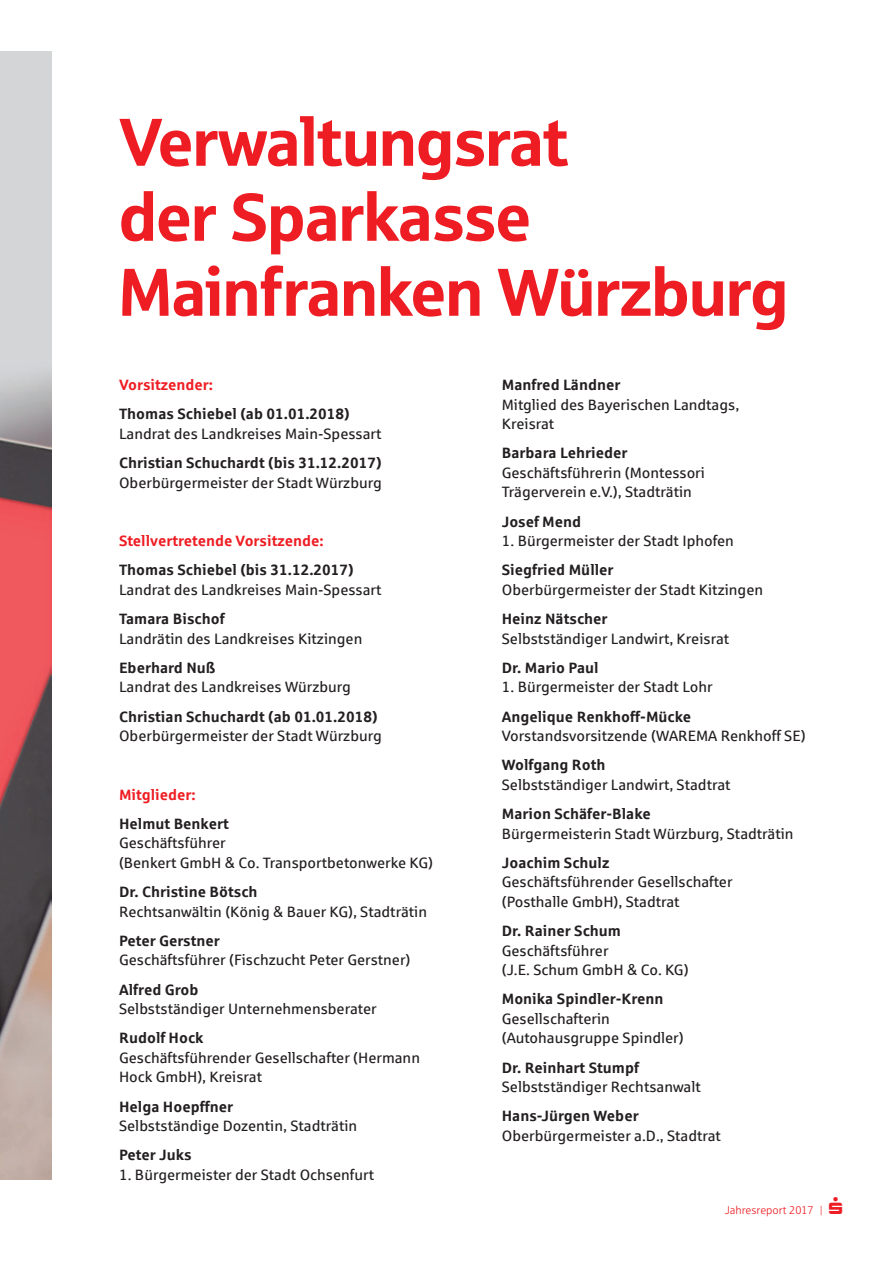
<style>
.page{position:relative;width:893px;height:1263px;background:#fff}
.page>*{position:absolute;margin:0;border:0;box-sizing:border-box;transform-origin:0 0}
.t1{font:67.5px/75px "Sparkasse Head";color:#ee1d23}
.t2{font:15px/19.5px "Sparkasse Rg";color:#231f20}
.t3{font:700 15px "Sparkasse Rg";color:#231f20}
.t4{font:700 15px "Sparkasse Rg";color:#ee1d23}
.t5{font:11.25px "Sparkasse Lt";color:#ee1d23}
</style>
<div class="page">
<img style="left:0;top:51px;width:51px;height:1129px">
<h1 class="t1" style="left:119px;top:102px;width:670px">Verwaltungsrat<br>der Sparkasse<br>Mainfranken Würzburg</h1>
<p class="t4" style="left:119px;top:375px;width:95px">Vorsitzender:</p>
<p class="t3" style="left:119px;top:404px;width:232px">Thomas Schiebel (ab 01.01.2018)</p>
<p class="t2" style="left:119px;top:423px;width:264px">Landrat des Landkreises Main-Spessart</p>
<p class="t3" style="left:119px;top:453px;width:264px">Christian Schuchardt (bis 31.12.2017)</p>
<p class="t2" style="left:119px;top:472px;width:264px">Oberbürgermeister der Stadt Würzburg</p>
<p class="t4" style="left:119px;top:531px;width:206px">Stellvertretende Vorsitzende:</p>
<p class="t3" style="left:119px;top:560px;width:236px">Thomas Schiebel (bis 31.12.2017)</p>
<p class="t2" style="left:119px;top:579px;width:264px">Landrat des Landkreises Main-Spessart</p>
<p class="t3" style="left:119px;top:609px;width:107px">Tamara Bischof</p>
<p class="t2" style="left:119px;top:628px;width:245px">Landrätin des Landkreises Kitzingen</p>
<p class="t3" style="left:119px;top:658px;width:98px">Eberhard Nuß</p>
<p class="t2" style="left:119px;top:677px;width:233px">Landrat des Landkreises Würzburg</p>
<p class="t3" style="left:119px;top:707px;width:260px">Christian Schuchardt (ab 01.01.2018)</p>
<p class="t2" style="left:119px;top:726px;width:264px">Oberbürgermeister der Stadt Würzburg</p>
<p class="t4" style="left:119px;top:785px;width:78px">Mitglieder:</p>
<p class="t3" style="left:119px;top:814px;width:111px">Helmut Benkert</p>
<p class="t2" style="left:119px;top:833px;width:315px">Geschäftsführer<br>(Benkert GmbH &amp; Co. Transportbetonwerke KG)</p>
<p class="t3" style="left:119px;top:882px;width:140px">Dr. Christine Bötsch</p>
<p class="t2" style="left:119px;top:901px;width:310px">Rechtsanwältin (König &amp; Bauer KG), Stadträtin</p>
<p class="t3" style="left:119px;top:931px;width:102px">Peter Gerstner</p>
<p class="t2" style="left:119px;top:950px;width:293px">Geschäftsführer (Fischzucht Peter Gerstner)</p>
<p class="t3" style="left:119px;top:980px;width:81px">Alfred Grob</p>
<p class="t2" style="left:119px;top:999px;width:259px">Selbstständiger Unternehmensberater</p>
<p class="t3" style="left:119px;top:1028px;width:86px">Rudolf Hock</p>
<p class="t2" style="left:119px;top:1047px;width:302px">Geschäftsführender Gesellschafter (Hermann<br>Hock GmbH), Kreisrat</p>
<p class="t3" style="left:119px;top:1097px;width:116px">Helga Hoepffner</p>
<p class="t2" style="left:119px;top:1116px;width:240px">Selbstständige Dozentin, Stadträtin</p>
<p class="t3" style="left:119px;top:1145px;width:74px">Peter Juks</p>
<p class="t2" style="left:119px;top:1164px;width:257px">1. Bürgermeister der Stadt Ochsenfurt</p>
<p class="t3" style="left:502px;top:375px;width:120px">Manfred Ländner</p>
<p class="t2" style="left:502px;top:394px;width:239px">Mitglied des Bayerischen Landtags,<br>Kreisrat</p>
<p class="t3" style="left:502px;top:443px;width:127px">Barbara Lehrieder</p>
<p class="t2" style="left:502px;top:462px;width:205px">Geschäftsführerin (Montessori<br>Trägerverein e.V.), Stadträtin</p>
<p class="t3" style="left:502px;top:512px;width:81px">Josef Mend</p>
<p class="t2" style="left:502px;top:531px;width:234px">1. Bürgermeister der Stadt Iphofen</p>
<p class="t3" style="left:502px;top:560px;width:113px">Siegfried Müller</p>
<p class="t2" style="left:502px;top:579px;width:263px">Oberbürgermeister der Stadt Kitzingen</p>
<p class="t3" style="left:502px;top:609px;width:107px">Heinz Nätscher</p>
<p class="t2" style="left:502px;top:628px;width:229px">Selbstständiger Landwirt, Kreisrat</p>
<p class="t3" style="left:502px;top:658px;width:98px">Dr. Mario Paul</p>
<p class="t2" style="left:502px;top:677px;width:212px">1. Bürgermeister der Stadt Lohr</p>
<p class="t3" style="left:502px;top:707px;width:191px">Angelique Renkhoff-Mücke</p>
<p class="t2" style="left:502px;top:726px;width:305px">Vorstandsvorsitzende (WAREMA Renkhoff SE)</p>
<p class="t3" style="left:502px;top:755px;width:105px">Wolfgang Roth</p>
<p class="t2" style="left:502px;top:774px;width:230px">Selbstständiger Landwirt, Stadtrat</p>
<p class="t3" style="left:502px;top:804px;width:151px">Marion Schäfer-Blake</p>
<p class="t2" style="left:502px;top:823px;width:293px">Bürgermeisterin Stadt Würzburg, Stadträtin</p>
<p class="t3" style="left:502px;top:853px;width:109px">Joachim Schulz</p>
<p class="t2" style="left:502px;top:872px;width:232px">Geschäftsführender Gesellschafter (Posthalle GmbH), Stadtrat</p>
<p class="t3" style="left:502px;top:921px;width:121px">Dr. Rainer Schum</p>
<p class="t2" style="left:502px;top:940px;width:188px">Geschäftsführer<br>(J.E. Schum GmbH &amp; Co. KG)</p>
<p class="t3" style="left:502px;top:989px;width:163px">Monika Spindler-Krenn</p>
<p class="t2" style="left:502px;top:1008px;width:183px">Gesellschafterin (Autohausgruppe Spindler)</p>
<p class="t3" style="left:502px;top:1058px;width:139px">Dr. Reinhart Stumpf</p>
<p class="t2" style="left:502px;top:1077px;width:201px">Selbstständiger Rechtsanwalt</p>
<p class="t3" style="left:502px;top:1106px;width:138px">Hans-Jürgen Weber</p>
<p class="t2" style="left:502px;top:1125px;width:221px">Oberbürgermeister a.D., Stadtrat</p>
<p class="t5" style="left:725px;top:1203px;width:100px">Jahresreport 2017 |</p>
</div>
